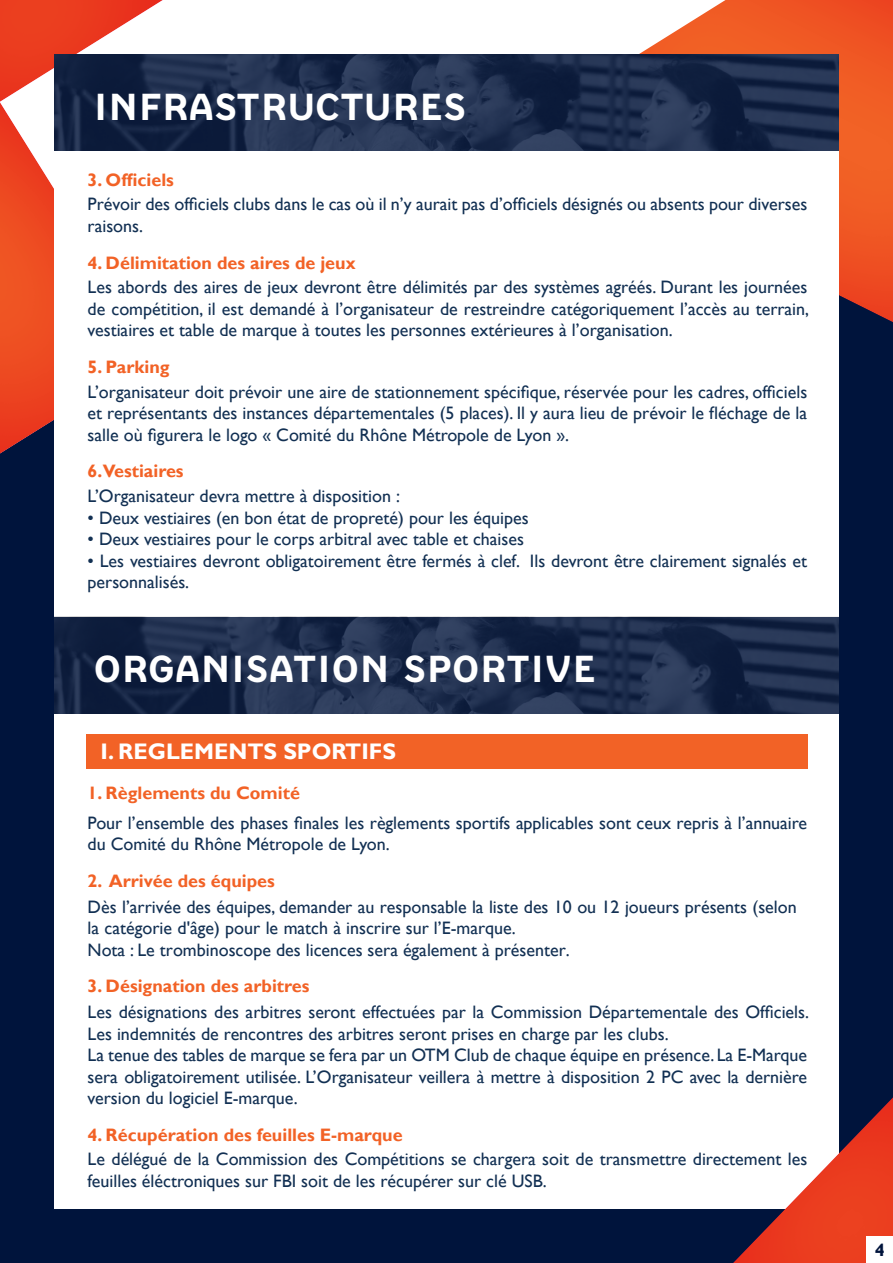
<style>
.page{position:relative;width:893px;height:1263px;background:#00143c}
.page>*{position:absolute;margin:0;border:0;box-sizing:border-box;transform-origin:0 0}
.t1{font:37.5px "FFBB";color:#fff}
.t2{font:700 22.5px "Gill Sans";color:#fff}
.t3{font:18px/21.6px "Gill Sans";color:#123053}
.t4{font:700 18px "Gill Sans";color:#f26226}
.t5{font:700 18px "Gill Sans";color:#00143c}
</style>
<div class="page">
<svg style="left:725px;top:0;width:168px;height:322px;background:#e85524"></svg>
<svg style="left:170px;top:0;width:555px;height:54px;background:#fdf2ee"></svg>
<svg style="left:0;top:0;width:170px;height:78px;background:#ef6e59"></svg>
<svg style="left:0;top:78px;width:54px;height:376px;background:#e46145"></svg>
<div style="left:54px;top:151px;width:785px;height:1058px;background:#fff"></div>
<svg style="left:733px;top:1097px;width:160px;height:166px"></svg>
<div style="left:866px;top:1236px;width:27px;height:27px;background:#fff"></div>
<img style="left:54px;top:54px;width:785px;height:97px">
<img style="left:54px;top:617px;width:785px;height:97px">
<div style="left:86px;top:734px;width:721px;height:34px;background:#f26226"></div>
<p class="t1" style="left:94px;top:85px;width:375px">INFRASTRUCTURES</p>
<p class="t4" style="left:88px;top:169px;width:88px">3. Officiels</p>
<p class="t3" style="left:88px;top:194px;width:721px">Prévoir des officiels clubs dans le cas où il n’y aurait pas d’officiels désignés ou absents pour diverses raisons.</p>
<p class="t4" style="left:88px;top:252px;width:270px">4. Délimitation des aires de jeux</p>
<p class="t3" style="left:88px;top:277px;width:723px;text-align:justify">Les abords des aires de jeux devront être délimités par des systèmes agréés. Durant les journées de compétition, il est demandé à l’organisateur de restreindre catégoriquement l’accès au terrain, vestiaires et table de marque à toutes les personnes extérieures à l’organisation.</p>
<p class="t4" style="left:88px;top:356px;width:83px">5. Parking</p>
<p class="t3" style="left:88px;top:381px;width:721px;text-align:justify">L’organisateur doit prévoir une aire de stationnement spécifique, réservée pour les cadres, officiels et représentants des instances départementales (5 places). Il y aura lieu de prévoir le fléchage de la salle où figurera le logo « Comité du Rhône Métropole de Lyon ».</p>
<p class="t4" style="left:88px;top:460px;width:98px">6.Vestiaires</p>
<p class="t3" style="left:88px;top:485px;width:314px">L’Organisateur devra mettre à disposition :</p>
<p class="t3" style="left:88px;top:507px;width:443px">• Deux vestiaires (en bon état de propreté) pour les équipes</p>
<p class="t3" style="left:88px;top:529px;width:438px">• Deux vestiaires pour le corps arbitral avec table et chaises</p>
<p class="t3" style="left:88px;top:550px;width:721px">• Les vestiaires devront obligatoirement être fermés à clef. Ils devront être clairement signalés et personnalisés.</p>
<p class="t1" style="left:94px;top:648px;width:504px">ORGANISATION SPORTIVE</p>
<p class="t2" style="left:101px;top:738px;width:297px">I. REGLEMENTS SPORTIFS</p>
<p class="t4" style="left:88px;top:782px;width:214px">1. Règlements du Comité</p>
<p class="t3" style="left:88px;top:812px;width:721px">Pour l’ensemble des phases finales les règlements sportifs applicables sont ceux repris à l’annuaire du Comité du Rhône Métropole de Lyon.</p>
<p class="t4" style="left:88px;top:870px;width:189px">2. Arrivée des équipes</p>
<p class="t3" style="left:88px;top:896px;width:711px">Dès l’arrivée des équipes, demander au responsable la liste des 10 ou 12 joueurs présents (selon la catégorie d'âge) pour le match à inscrire sur l’E-marque.<br>Nota : Le trombinoscope des licences sera également à présenter.</p>
<p class="t4" style="left:88px;top:975px;width:223px">3. Désignation des arbitres</p>
<p class="t3" style="left:88px;top:1001px;width:723px">Les désignations des arbitres seront effectuées par la Commission Départementale des Officiels.<br>Les indemnités de rencontres des arbitres seront prises en charge par les clubs.</p>
<p class="t3" style="left:88px;top:1044px;width:721px;text-align:justify">La tenue des tables de marque se fera par un OTM Club de chaque équipe en présence. La E-Marque sera obligatoirement utilisée. L’Organisateur veillera à mettre à disposition 2 PC avec la dernière version du logiciel E-marque.</p>
<p class="t4" style="left:88px;top:1124px;width:317px">4. Récupération des feuilles E-marque</p>
<p class="t3" style="left:88px;top:1148px;width:721px">Le délégué de la Commission des Compétitions se chargera soit de transmettre directement les feuilles éléctroniques sur FBI soit de les récupérer sur clé USB.</p>
<p class="t5" style="left:875px;top:1239px;width:11px">4</p>
</div>
